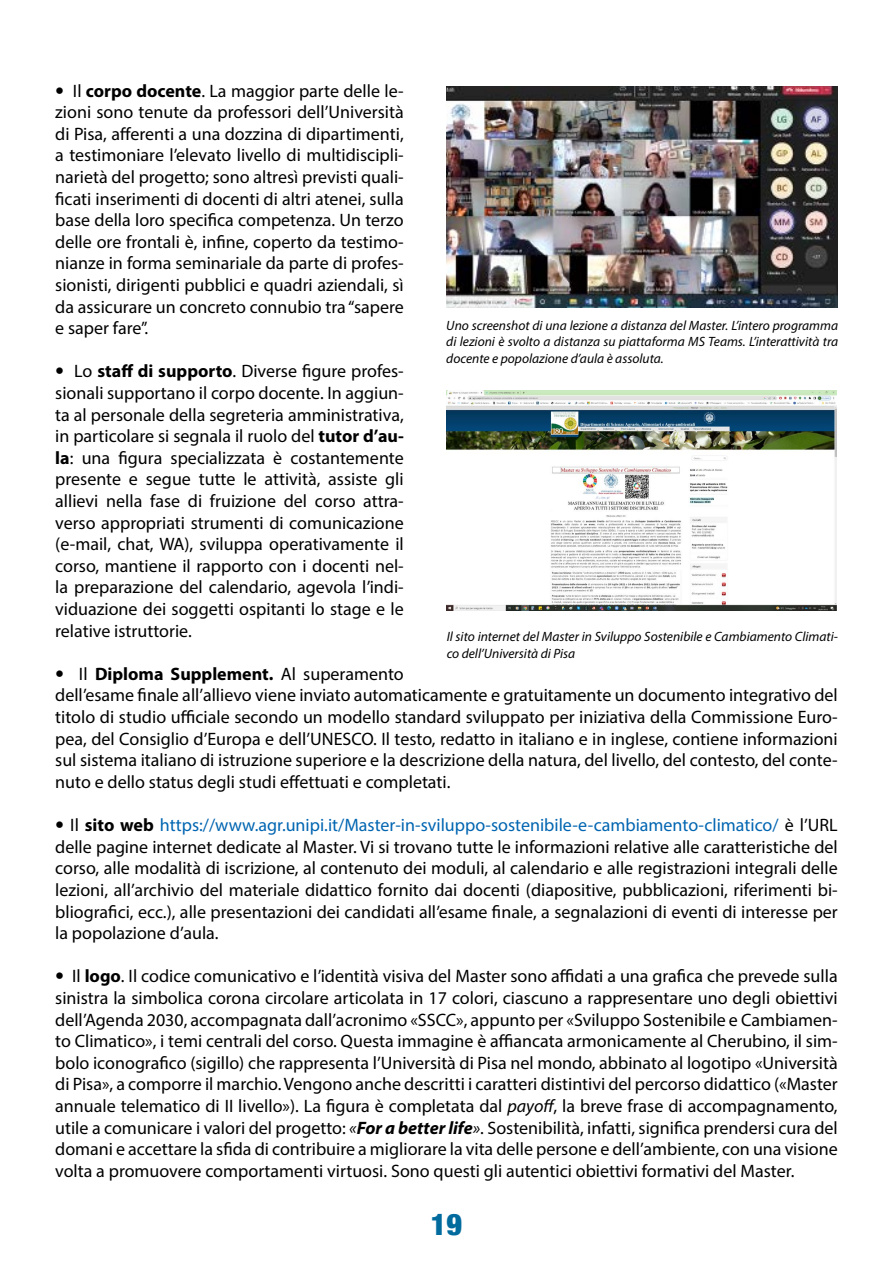
<style>
.page{position:relative;width:893px;height:1263px;background:#fff}
.page>*{position:absolute;margin:0;border:0;box-sizing:border-box;transform-origin:0 0}
.t1{font:900 condensed 30px "Helvetica Neue";color:#026b9e}
.t2{font:18px/21.6px "Myriad Pro";color:#000;text-align:justify}
.t3{font:italic 13.5px/16.2px "Myriad Pro";color:#000;text-align:justify}
.s1{font-family:"Helvetica Neue";font-weight:900;font-stretch:condensed}
.s2{font-weight:700}
.s3{color:#0065b1}
.s4{font-style:italic}
.s5{font-weight:700;font-style:italic}
</style>
<div class="page">
<img style="left:446px;top:87px;width:392px;height:220px">
<img style="left:446px;top:391px;width:390px;height:219px">
<p class="t2" style="left:55px;top:79px;width:350px"><span class="s1">•</span> Il <span class="s2">corpo docente</span>. La maggior parte delle le&shy;zioni sono tenute da professori dell’Università di Pisa, afferenti a una dozzina di dipartimenti, a testimoniare l’elevato livello di multidiscipli&shy;narietà del progetto; sono altresì previsti quali&shy;ficati inserimenti di docenti di altri atenei, sulla base della loro specifica competenza. Un terzo delle ore frontali è, infine, coperto da testimo&shy;nianze in forma seminariale da parte di profes&shy;sionisti, dirigenti pubblici e quadri aziendali, sì da assicurare un concreto connubio tra “sapere e saper fare”.</p>
<p class="t2" style="left:55px;top:360px;width:350px"><span class="s1">•</span> Lo <span class="s2">staff di supporto</span>. Diverse figure profes&shy;sionali supportano il corpo docente. In aggiun&shy;ta al personale della segreteria amministrativa, in particolare si segnala il ruolo del <span class="s2">tutor d’au&shy;la</span>: una figura specializzata è costantemente presente e segue tutte le attività, assiste gli allievi nella fase di fruizione del corso attra&shy;verso appropriati strumenti di comunicazione (e-mail, chat, WA), sviluppa operativamente il corso, mantiene il rapporto con i docenti nel&shy;la preparazione del calendario, agevola l’indi&shy;viduazione dei soggetti ospitanti lo stage e le relative istruttorie.</p>
<p class="t2" style="left:55px;top:663px;width:784px;text-align:left"><span class="s1">•</span> Il <span class="s2">Diploma Supplement.</span> Al superamento<br>dell’esame finale all’allievo viene inviato automaticamente e gratuitamente un documento integrativo del titolo di studio ufficiale secondo un modello standard sviluppato per iniziativa della Commissione Euro&shy;pea, del Consiglio d’Europa e dell’UNESCO. Il testo, redatto in italiano e in inglese, contiene informazioni sul sistema italiano di istruzione superiore e la descrizione della natura, del livello, del contesto, del conte&shy;nuto e dello status degli studi effettuati e completati.</p>
<p class="t2" style="left:55px;top:814px;width:784px"><span class="s1">•</span> Il <span class="s2">sito web</span> <span class="s3">https://www.agr.unipi.it/Master-in-sviluppo-sostenibile-e-cambiamento-climatico/</span> è l’URL delle pagine internet dedicate al Master. Vi si trovano tutte le informazioni relative alle caratteristiche del corso, alle modalità di iscrizione, al contenuto dei moduli, al calendario e alle registrazioni integrali delle lezioni, all’archivio del materiale didattico fornito dai docenti (diapositive, pubblicazioni, riferimenti bi&shy;bliografici, ecc.), alle presentazioni dei candidati all’esame finale, a segnalazioni di eventi di interesse per la popolazione d’aula.</p>
<p class="t2" style="left:55px;top:965px;width:784px"><span class="s1">•</span> Il <span class="s2">logo</span>. Il codice comunicativo e l’identità visiva del Master sono affidati a una grafica che prevede sulla sinistra la simbolica corona circolare articolata in 17 colori, ciascuno a rappresentare uno degli obiettivi dell’Agenda 2030, accompagnata dall’acronimo «SSCC», appunto per «Sviluppo Sostenibile e Cambiamen&shy;to Climatico», i temi centrali del corso. Questa immagine è affiancata armonicamente al Cherubino, il sim&shy;bolo iconografico (sigillo) che rappresenta l’Università di Pisa nel mondo, abbinato al logotipo «Università di Pisa», a comporre il marchio. Vengono anche descritti i caratteri distintivi del percorso didattico («Master annuale telematico di II livello»). La figura è completata dal <span class="s4">payoff</span>, la breve frase di accompagnamento, utile a comunicare i valori del progetto: <span class="s4">«</span><span class="s5">For a better life</span><span class="s4">»</span>. Sostenibilità, infatti, significa prendersi cura del domani e accettare la sfida di contribuire a migliorare la vita delle persone e dell’ambiente, con una visione volta a promuovere comportamenti virtuosi. Sono questi gli autentici obiettivi formativi del Master.</p>
<p class="t3" style="left:446px;top:317px;width:393px">Uno screenshot di una lezione a distanza del Master. L’intero programma di lezioni è svolto a distanza su piattaforma MS Teams. L’interattività tra docente e popolazione d’aula è assoluta.</p>
<p class="t3" style="left:447px;top:629px;width:393px">Il sito internet del Master in Sviluppo Sostenibile e Cambiamento Climati&shy;co dell’Università di Pisa</p>
<h1 class="t1" style="left:431px;top:1199px;width:33px">19</h1>
</div>
